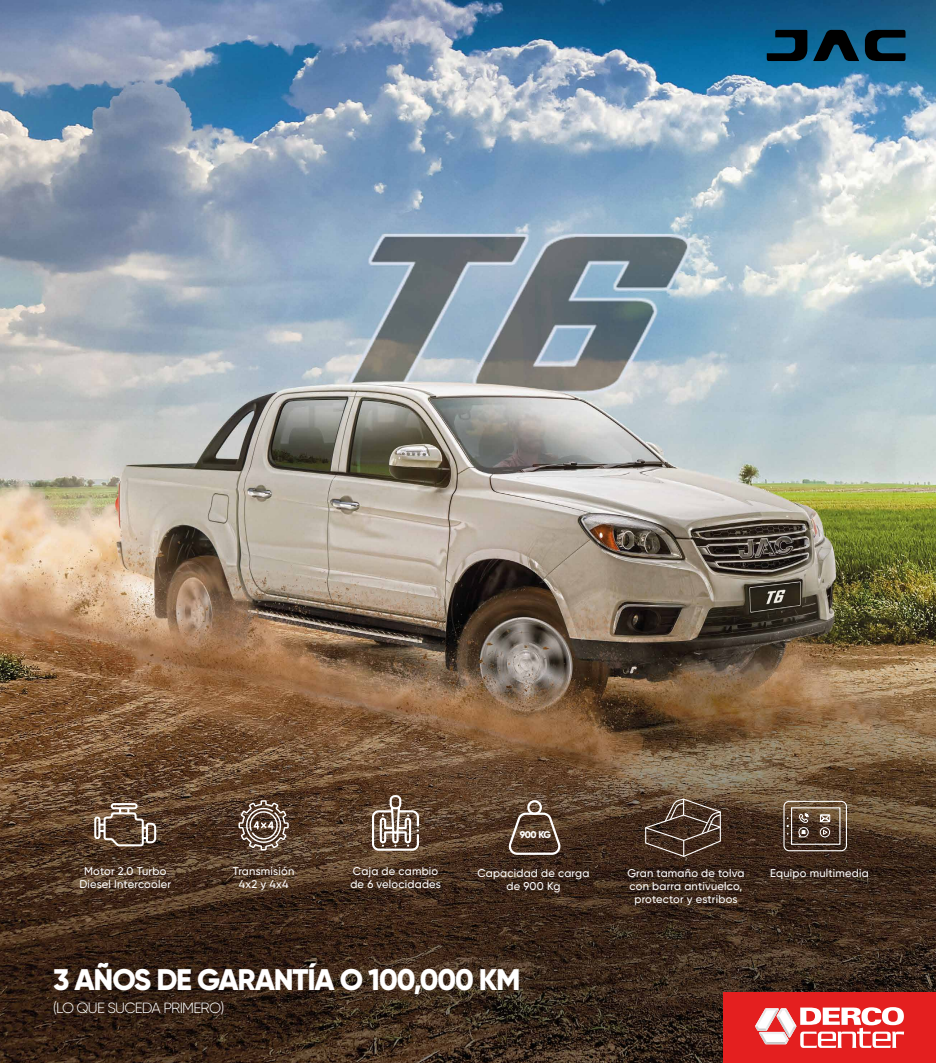
<style>
.page{position:relative;width:936px;height:1063px;background:#fff}
.page>*{position:absolute;margin:0;border:0;box-sizing:border-box;transform-origin:0 0}
.t1{font:800 29.7px "Gilroy";letter-spacing:-.04em;color:#fff}
.t2{font:300 14.85px "Gilroy";letter-spacing:-.05em;color:#fff}
.t3{font:500 11.25px/13px "Gilroy";letter-spacing:.02em;color:#fff;text-align:center}
.t4{font:800 9.75px "Gilroy";color:#fff}
</style>
<div class="page">
<img style="left:0;top:0;width:935px;height:1063px">
<div style="left:723px;top:992px;width:212px;height:71px;background:#e41f1f"></div>
<svg style="left:755px;top:1007px;width:149px;height:41px"></svg>
<svg style="left:372px;top:795px;width:47px;height:56px"></svg>
<svg style="left:506px;top:811px;width:54px;height:45px;background:#644f40"></svg>
<div style="left:527px;top:800px;width:15px;height:15px;border:2px solid #fff;border-radius:50%"></div>
<svg style="left:94px;top:803px;width:62px;height:43px;background:#7e6a5b"></svg>
<svg style="left:238px;top:800px;width:51px;height:50px;background:#786559"></svg>
<div style="left:783px;top:801px;width:63px;height:50px;border:1px solid #fff;border-radius:5px"></div>
<svg style="left:786px;top:807px;width:55px;height:38px;background:#6c5a4c"></svg>
<svg style="left:644px;top:798px;width:77px;height:60px;background:#584437"></svg>
<svg style="left:766px;top:30px;width:139px;height:31px;background:#083248"></svg>
<p class="t3" style="left:79px;top:865px;width:93px">Motor 2.0 Turbo<br>Diesel Intercooler</p>
<p class="t3" style="left:233px;top:865px;width:63px">Transmisión<br>4x2 y 4x4</p>
<p class="t3" style="left:350px;top:865px;width:92px;text-align:left">Caja de cambio de 6 velocidades</p>
<p class="t4" style="left:519px;top:829px;width:33px">900 KG</p>
<p class="t3" style="left:477px;top:866px;width:113px">Capacidad de carga de 900 Kg</p>
<h1 class="t1" style="left:53px;top:961px;width:469px">3 AÑOS DE GARANTÍA O 100,000 KM</h1>
<h2 class="t2" style="left:53px;top:999px;width:173px">(LO QUE SUCEDA PRIMERO)</h2>
<p class="t3" style="left:627px;top:866px;width:119px">Gran tamaño de tolva</p>
<p class="t3" style="left:770px;top:866px;width:100px">Equipo multimedia</p>
<p class="t3" style="left:629px;top:879px;width:114px">con barra antivuelco, protector y estribos</p>
</div>
